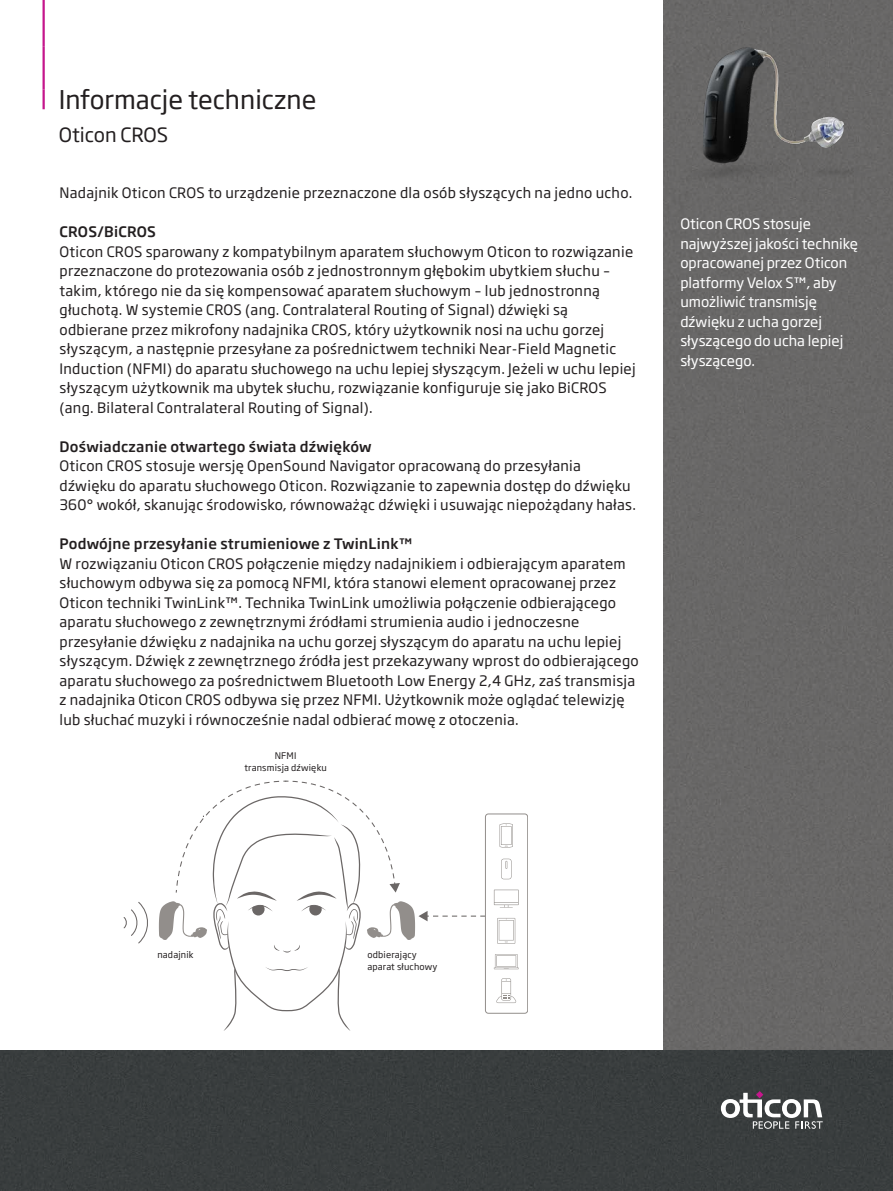
<style>
.page{position:relative;width:893px;height:1191px;background:#fff}
.page>*{position:absolute;margin:0;border:0;box-sizing:border-box;transform-origin:0 0}
.t1{font:25.5px "Soho Gothic Pro";color:#231f20}
.t2{font:19.5px "Soho Gothic Pro";color:#231f20}
.t3{font:14.25px/19.5px "Soho Gothic Pro";letter-spacing:.02em;color:#231f20}
.t4{font:14.25px/19.5px "Soho Gothic Pro";color:#fff}
.t5{font:500 14.25px "Soho Gothic Pro";letter-spacing:.02em;color:#231f20}
.t6{font:9px/12px "Soho Gothic Pro";letter-spacing:.02em;color:#231f20;text-align:center}
</style>
<div class="page">
<div style="left:663px;top:0;width:230px;height:1050px;background:#686767"></div>
<div style="left:0;top:1050px;width:893px;height:141px;background:#393d3e"></div>
<svg style="left:721px;top:1091px;width:102px;height:37px"></svg>
<img style="left:677px;top:9px;width:192px;height:192px">
<svg style="left:124px;top:902px;width:24px;height:42px"></svg>
<svg style="left:159px;top:780px;width:326px;height:251px"></svg>
<div style="left:485px;top:813px;width:43px;height:200px;border:1px solid #928e8b;border-radius:3px"></div>
<svg style="left:500px;top:823px;width:13px;height:25px"></svg>
<svg style="left:494px;top:889px;width:25px;height:18px"></svg>
<svg style="left:494px;top:954px;width:25px;height:15px"></svg>
<svg style="left:497px;top:918px;width:18px;height:25px"></svg>
<svg style="left:496px;top:978px;width:20px;height:25px"></svg>
<svg style="left:501px;top:858px;width:11px;height:21px"></svg>
<hr style="left:43px;top:0;width:2px;height:47px;background:#c5168c">
<hr style="left:43px;top:47px;width:2px;height:42px;background:#c5168c">
<hr style="left:43px;top:89px;width:2px;height:20px;background:#c5168c">
<h1 class="t1" style="left:59px;top:80px;width:259px">Informacje techniczne</h1>
<h2 class="t2" style="left:59px;top:119px;width:111px">Oticon CROS</h2>
<p class="t3" style="left:60px;top:182px;width:574px">Nadajnik Oticon CROS to urządzenie przeznaczone dla osób słyszących na jedno ucho.</p>
<p class="t5" style="left:60px;top:221px;width:98px">CROS/BiCROS</p>
<p class="t3" style="left:60px;top:241px;width:578px">Oticon CROS sparowany z kompatybilnym aparatem słuchowym Oticon to rozwiązanie przeznaczone do protezowania osób z jednostronnym głębokim ubytkiem słuchu – takim, którego nie da się kompensować aparatem słuchowym – lub jednostronną głuchotą. W systemie CROS (ang. Contralateral Routing of Signal) dźwięki są odbierane przez mikrofony nadajnika CROS, który użytkownik nosi na uchu gorzej słyszącym, a następnie przesyłane za pośrednictwem techniki Near-Field Magnetic Induction (NFMI) do aparatu słuchowego na uchu lepiej słyszącym. Jeżeli w uchu lepiej słyszącym użytkownik ma ubytek słuchu, rozwiązanie konfiguruje się jako BiCROS (ang. Bilateral Contralateral Routing of Signal).</p>
<p class="t5" style="left:60px;top:435px;width:314px">Doświadczanie otwartego świata dźwięków</p>
<p class="t3" style="left:60px;top:455px;width:578px">Oticon CROS stosuje wersję OpenSound Navigator opracowaną do przesyłania dźwięku do aparatu słuchowego Oticon. Rozwiązanie to zapewnia dostęp do dźwięku<br>360° wokół, skanując środowisko, równoważąc dźwięki i usuwając niepożądany hałas.</p>
<p class="t5" style="left:60px;top:533px;width:354px">Podwójne przesyłanie strumieniowe z TwinLink™</p>
<p class="t3" style="left:60px;top:553px;width:581px">W rozwiązaniu Oticon CROS połączenie między nadajnikiem i odbierającym aparatem słuchowym odbywa się za pomocą NFMI, która stanowi element opracowanej przez Oticon techniki TwinLink™. Technika TwinLink umożliwia połączenie odbierającego aparatu słuchowego z zewnętrznymi źródłami strumienia audio i jednoczesne przesyłanie dźwięku z nadajnika na uchu gorzej słyszącym do aparatu na uchu lepiej słyszącym. Dźwięk z zewnętrznego źródła jest przekazywany wprost do odbierającego aparatu słuchowego za pośrednictwem Bluetooth Low Energy 2,4 GHz, zaś transmisja z nadajnika Oticon CROS odbywa się przez NFMI. Użytkownik może oglądać telewizję lub słuchać muzyki i równocześnie nadal odbierać mowę z otoczenia.</p>
<p class="t6" style="left:244px;top:749px;width:84px">NFMI<br>transmisja dźwięku</p>
<p class="t4" style="left:680px;top:213px;width:179px">Oticon CROS stosuje najwyższej jakości technikę opracowanej przez Oticon platformy Velox S™, aby umożliwić transmisję dźwięku z ucha gorzej słyszącego do ucha lepiej słyszącego.</p>
<p class="t6" style="left:157px;top:948px;width:38px">nadajnik</p>
<p class="t6" style="left:367px;top:948px;width:71px;text-align:left">odbierający aparat słuchowy</p>
</div>
